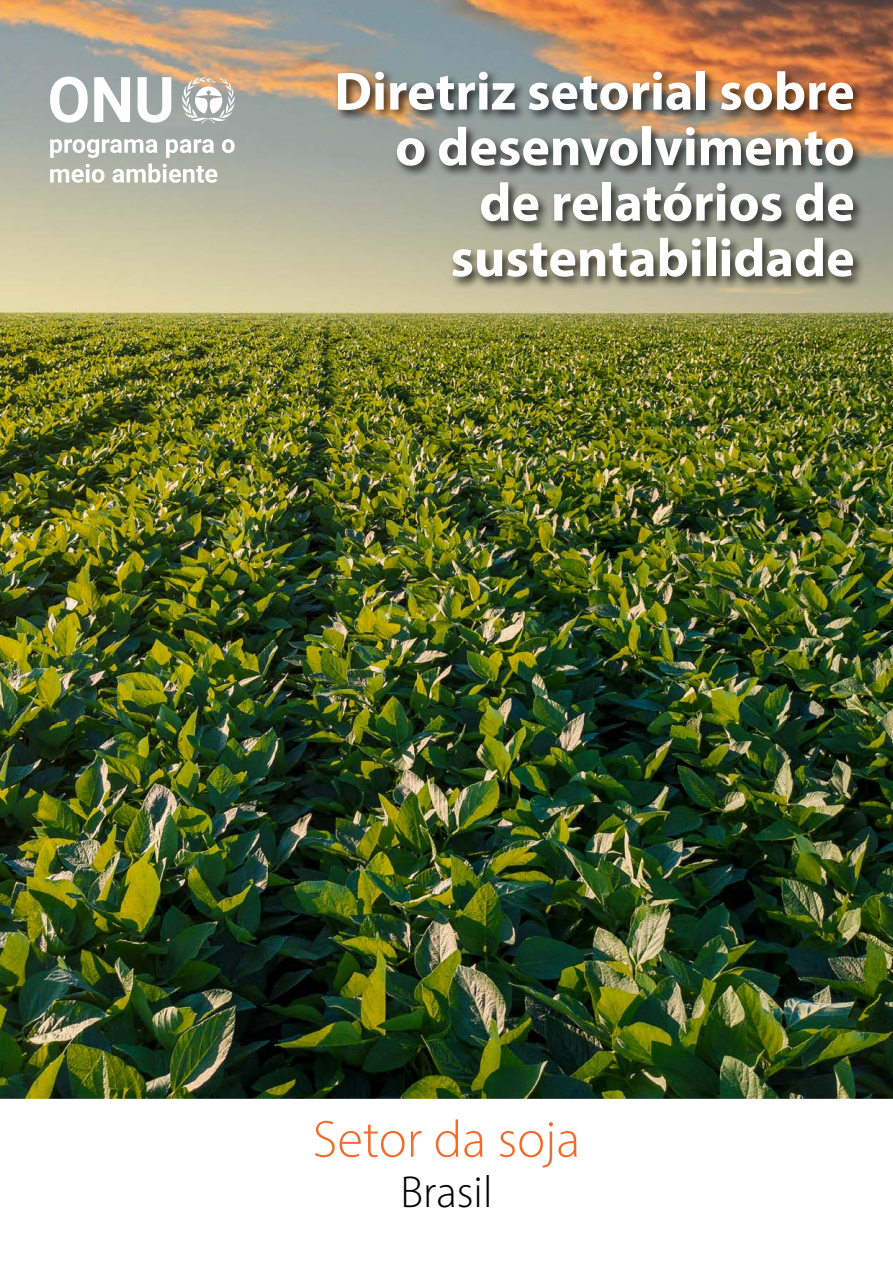
<style>
.page{position:relative;width:893px;height:1263px;background:#fff}
.page>*{position:absolute;margin:0;border:0;box-sizing:border-box;transform-origin:0 0}
.t1{font:700 54px/55.5px "Myriad Pro";color:#fff;text-align:right}
.t2{font:300 52.5px "Myriad Pro";color:#f26b2b}
.t3{font:300 45px "Myriad Pro";color:#000}
</style>
<div class="page">
<img style="left:0;top:0;width:893px;height:1099px">
<div style="left:334px;top:67px;width:531px;height:222px;background:#000;opacity:.75"></div>
<svg style="left:181px;top:77px;width:54px;height:47px"></svg>
<svg style="left:50px;top:77px;width:38px;height:46px"></svg>
<svg style="left:94px;top:77px;width:36px;height:45px"></svg>
<svg style="left:138px;top:77px;width:33px;height:46px"></svg>
<svg style="left:50px;top:139px;width:108px;height:19px"></svg>
<svg style="left:166px;top:139px;width:48px;height:19px"></svg>
<svg style="left:222px;top:139px;width:13px;height:14px"></svg>
<svg style="left:50px;top:164px;width:55px;height:19px"></svg>
<svg style="left:112px;top:164px;width:105px;height:19px"></svg>
<p class="t1" style="left:334px;top:62px;width:522px">Diretriz setorial sobre o desenvolvimento de relatórios de sustentabilidade</p>
<p class="t2" style="left:313px;top:1107px;width:269px">Setor da soja</p>
<p class="t3" style="left:400px;top:1165px;width:94px">Brasil</p>
</div>
